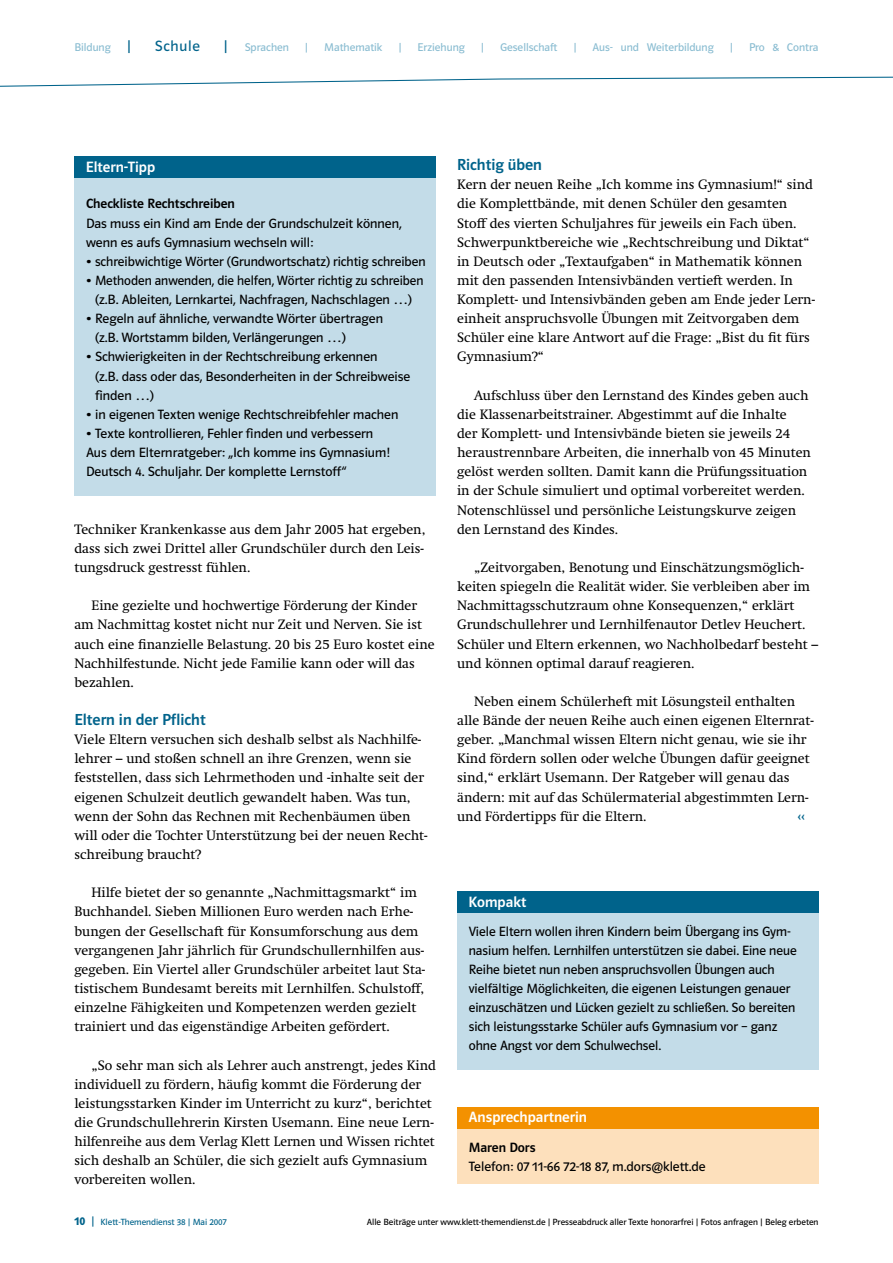
<style>
.page{position:relative;width:893px;height:1263px;background:#fff}
.page>*{position:absolute;margin:0;border:0;box-sizing:border-box;transform-origin:0 0}
.t1{font:16.5px "Polo 22 K Krftg";color:#00638b}
.t2{font:15px "Polo ST11 K Krftg";color:#fff}
.t3{font:15px "Polo ST11 K Buch";letter-spacing:.05em;color:#00638b}
.t4{font:13.5px/19.2px "Klett Swift";color:#000}
.t5{font:13.5px/19.2px "Polo ST11 K Buch";color:#000}
.t6{font:13.5px "Polo ST11 K Krftg";color:#000}
.t7{font:13.5px "Polo ST11 K Krftg";color:#00638b}
.t8{font:11.25px "Polo ST11 K Buch";color:#89bcd1}
.t9{font:9px "Polo ST11 K Buch";color:#000}
.t10{font:9px "Polo ST11 K Buch";color:#00638b}
.s1{font-size:15px;color:#00638b}
.s2{font-family:"Polo ST11 K Hfett";font-size:12px}
.s3{font-size:12px}
</style>
<div class="page">
<svg style="left:0;top:76px;width:893px;height:11px"></svg>
<div style="left:457px;top:1126px;width:362px;height:58px;background:#fde0bc"></div>
<div style="left:457px;top:1107px;width:362px;height:22px;background:#f39100"></div>
<div style="left:457px;top:909px;width:362px;height:160px;background:#c3dce8"></div>
<div style="left:457px;top:891px;width:362px;height:21px;background:#00638b"></div>
<div style="left:74px;top:174px;width:362px;height:321px;background:#c3dce8"></div>
<div style="left:74px;top:156px;width:362px;height:22px;background:#00638b"></div>
<p class="t8" style="left:74px;top:41px;width:58px">Bildung <span class="s1">|</span></p>
<p class="t3" style="left:155px;top:37px;width:47px">Schule</p>
<p class="t3" style="left:224px;top:37px;width:6px">|</p>
<p class="t8" style="left:245px;top:41px;width:46px">Sprachen</p>
<p class="t8" style="left:305px;top:41px;width:5px">|</p>
<p class="t8" style="left:324px;top:41px;width:60px">Mathematik</p>
<p class="t8" style="left:398px;top:41px;width:5px">|</p>
<p class="t8" style="left:418px;top:41px;width:49px">Erziehung</p>
<p class="t8" style="left:481px;top:41px;width:5px">|</p>
<p class="t8" style="left:500px;top:41px;width:59px">Gesellschaft</p>
<p class="t8" style="left:573px;top:41px;width:5px">|</p>
<p class="t8" style="left:593px;top:41px;width:123px">Aus- und Weiterbildung</p>
<p class="t8" style="left:730px;top:41px;width:5px">|</p>
<p class="t8" style="left:749px;top:41px;width:71px">Pro &amp; Contra</p>
<p class="t2" style="left:86px;top:159px;width:71px">Eltern-Tipp</p>
<p class="t6" style="left:86px;top:196px;width:150px">Checkliste Rechtschreiben</p>
<p class="t5" style="left:86px;top:214px;width:317px">Das muss ein Kind am Ende der Grundschulzeit können, wenn es aufs Gymnasium wechseln will:</p>
<p class="t5" style="left:86px;top:252px;width:341px">• schreibwichtige Wörter (Grundwortschatz) richtig schreiben</p>
<p class="t5" style="left:86px;top:271px;width:339px;text-align:center">• Methoden anwenden, die helfen, Wörter richtig zu schreiben (z.B. Ableiten, Lernkartei, Nachfragen, Nachschlagen …)</p>
<p class="t5" style="left:95px;top:309px;width:290px;text-indent:-9px">• Regeln auf ähnliche, verwandte Wörter übertragen (z.B. Wortstamm bilden, Verlängerungen …)</p>
<p class="t5" style="left:95px;top:347px;width:317px;text-indent:-9px">• Schwierigkeiten in der Rechtschreibung erkennen<br>(z.B. dass oder das, Besonderheiten in der Schreibweise finden …)</p>
<p class="t5" style="left:86px;top:405px;width:314px">• in eigenen Texten wenige Rechtschreibfehler machen</p>
<p class="t5" style="left:86px;top:424px;width:306px">• Texte kontrollieren, Fehler finden und verbessern<br>Aus dem Elternratgeber: „Ich komme ins Gymnasium!<br>Deutsch 4. Schuljahr. Der komplette Lernstoff“</p>
<p class="t4" style="left:74px;top:520px;width:352px;text-align:justify">Techniker Krankenkasse aus dem Jahr 2005 hat ergeben, dass sich zwei Drittel aller Grundschüler durch den Leis&shy;tungsdruck gestresst fühlen.</p>
<p class="t4" style="left:74px;top:596px;width:362px;text-indent:17px">Eine gezielte und hochwertige Förderung der Kinder am Nachmittag kostet nicht nur Zeit und Nerven. Sie ist auch eine finanzielle Belastung. 20 bis 25 Euro kostet eine Nachhilfestunde. Nicht jede Familie kann oder will das bezahlen.</p>
<p class="t1" style="left:74px;top:711px;width:133px">Eltern in der Pflicht</p>
<p class="t4" style="left:74px;top:730px;width:355px">Viele Eltern versuchen sich deshalb selbst als Nachhilfe&shy;lehrer – und stoßen schnell an ihre Grenzen, wenn sie feststellen, dass sich Lehrmethoden und -inhalte seit der eigenen Schulzeit deutlich gewandelt haben. Was tun, wenn der Sohn das Rechnen mit Rechenbäumen üben will oder die Tochter Unterstützung bei der neuen Recht&shy;schreibung braucht?</p>
<p class="t4" style="left:74px;top:883px;width:352px;text-indent:17px">Hilfe bietet der so genannte „Nachmittagsmarkt“ im Buchhandel. Sieben Millionen Euro werden nach Erhe&shy;bungen der Gesellschaft für Konsumforschung aus dem vergangenen Jahr jährlich für Grundschullernhilfen aus&shy;gegeben. Ein Viertel aller Grundschüler arbeitet laut Sta&shy;tistischem Bundesamt bereits mit Lernhilfen. Schulstoff, einzelne Fähigkeiten und Kompetenzen werden gezielt trainiert und das eigenständige Arbeiten gefördert.</p>
<p class="t4" style="left:74px;top:1055px;width:363px;text-indent:17px">„So sehr man sich als Lehrer auch anstrengt, jedes Kind individuell zu fördern, häufig kommt die Förderung der leistungsstarken Kinder im Unterricht zu kurz“, berichtet die Grundschullehrerin Kirsten Usemann. Eine neue Lern&shy;hilfenreihe aus dem Verlag Klett Lernen und Wissen richtet sich deshalb an Schüler, die sich gezielt aufs Gymnasium vorbereiten wollen.</p>
<p class="t1" style="left:457px;top:156px;width:86px">Richtig üben</p>
<p class="t4" style="left:457px;top:175px;width:359px">Kern der neuen Reihe „Ich komme ins Gymnasium!“ sind die Komplettbände, mit denen Schüler den gesamten Stoff des vierten Schuljahres für jeweils ein Fach üben.<br>Schwerpunktbereiche wie „Rechtschreibung und Diktat“ in Deutsch oder „Textaufgaben“ in Mathematik können mit den passenden Intensivbänden vertieft werden. In Komplett- und Intensivbänden geben am Ende jeder Lern&shy;einheit anspruchsvolle Übungen mit Zeitvorgaben dem Schüler eine klare Antwort auf die Frage: „Bist du fit fürs Gymnasium?“</p>
<p class="t4" style="left:457px;top:386px;width:355px;text-indent:17px">Aufschluss über den Lernstand des Kindes geben auch die Klassenarbeitstrainer. Abgestimmt auf die Inhalte<br>der Komplett- und Intensivbände bieten sie jeweils 24 heraustrennbare Arbeiten, die innerhalb von 45 Minuten gelöst werden sollten. Damit kann die Prüfungssituation in der Schule simuliert und optimal vorbereitet werden.<br>Notenschlüssel und persönliche Leistungskurve zeigen den Lernstand des Kindes.</p>
<p class="t4" style="left:457px;top:558px;width:363px;text-indent:17px">„Zeitvorgaben, Benotung und Einschätzungsmöglich&shy;keiten spiegeln die Realität wider. Sie verbleiben aber im Nachmittagsschutzraum ohne Konsequenzen,“ erklärt Grundschullehrer und Lernhilfenautor Detlev Heuchert.<br>Schüler und Eltern erkennen, wo Nachholbedarf besteht – und können optimal darauf reagieren.</p>
<p class="t4" style="left:457px;top:692px;width:358px;text-indent:17px">Neben einem Schülerheft mit Lösungsteil enthalten alle Bände der neuen Reihe auch einen eigenen Elternrat&shy;geber. „Manchmal wissen Eltern nicht genau, wie sie ihr Kind fördern sollen oder welche Übungen dafür geeignet sind,“ erklärt Usemann. Der Ratgeber will genau das ändern: mit auf das Schülermaterial abgestimmten Lern&shy;und Fördertipps für die Eltern.</p>
<p class="t7" style="left:797px;top:809px;width:9px">‹‹</p>
<p class="t2" style="left:469px;top:893px;width:59px">Kompakt</p>
<p class="t5" style="left:469px;top:921px;width:330px">Viele Eltern wollen ihren Kindern beim Übergang ins Gym&shy;nasium helfen. Lernhilfen unterstützen sie dabei. Eine neue Reihe bietet nun neben anspruchsvollen Übungen auch vielfältige Möglichkeiten, die eigenen Leistungen genauer einzuschätzen und Lücken gezielt zu schließen. So bereiten sich leistungsstarke Schüler aufs Gymnasium vor – ganz ohne Angst vor dem Schulwechsel.</p>
<p class="t2" style="left:469px;top:1109px;width:120px">Ansprechpartnerin</p>
<p class="t6" style="left:469px;top:1140px;width:68px">Maren Dors</p>
<p class="t5" style="left:469px;top:1157px;width:238px">Telefon: 07 11-66 72-18 87, m.dors@klett.de</p>
<p class="t10" style="left:74px;top:1217px;width:154px"><span class="s2">10</span> <span class="s3">|</span> Klett-Themendienst 38 | Mai 2007</p>
<p class="t9" style="left:367px;top:1217px;width:453px">Alle Beiträge unter www.klett-themendienst.de | Presseabdruck aller Texte honorarfrei | Fotos anfragen | Beleg erbeten</p>
</div>
